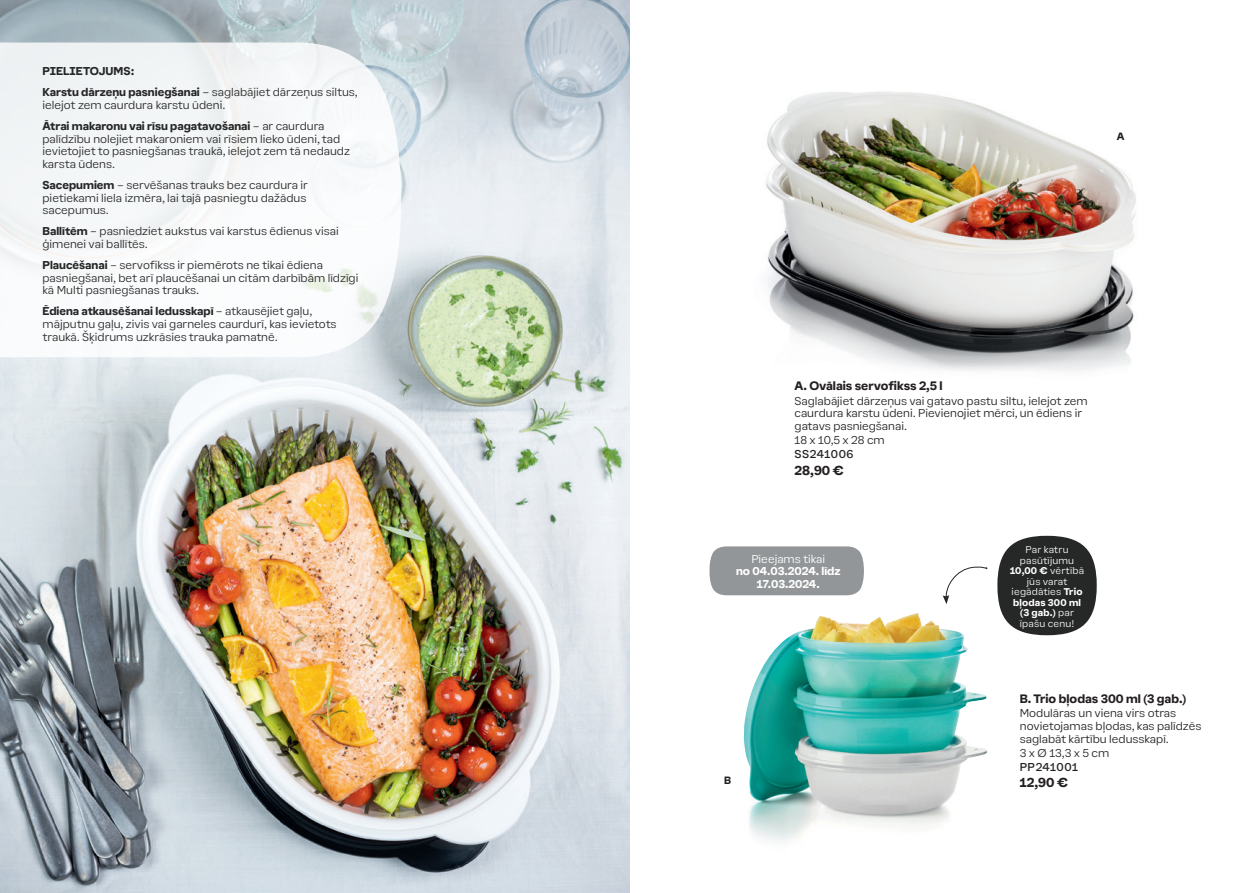
<style>
.page{position:relative;width:1259px;height:893px;background:#fff}
.page>*{position:absolute;margin:0;border:0;box-sizing:border-box;transform-origin:0 0}
.t1{font:700 12px "Earl Sans";color:#231f20}
.t2{font:700 11.25px "Earl Sans";color:#231f20}
.t3{font:300 10.5px/12.6px "Earl Sans";color:#262727}
.t4{font:300 10.5px/12.6px "Earl Sans";color:#231f20}
.t5{font:700 10.5px/21.1px "Earl Sans";color:#262727}
.t6{font:700 10.5px/12.6px "Earl Sans";color:#fff;text-align:center}
.t7{font:10.5px "Earl Sans";letter-spacing:.05em;color:#231f20}
.t8{font:300 10.5px "Earl Sans";color:#fff}
.t9{font:700 9.75px "Earl Sans";color:#231f20}
.t10{font:300 9px/10.5px "Earl Sans";letter-spacing:.02em;color:#fff;text-align:center}
.s1{font-weight:300}
.s2{font-weight:700}
</style>
<div class="page">
<img style="left:0;top:0;width:629px;height:893px">
<svg style="left:0;top:43px;width:401px;height:314px"></svg>
<img style="left:766px;top:91px;width:370px;height:280px">
<div style="left:997px;top:536px;width:99px;height:99px;background:#262727;border-radius:50%"></div>
<svg style="left:942px;top:566px;width:45px;height:38px"></svg>
<img style="left:743px;top:613px;width:244px;height:229px">
<div style="left:709px;top:546px;width:155px;height:49px;background:#939698"></div>
<p class="t5" style="left:43px;top:60px;width:317px">PIELIETOJUMS:<br>Karstu dārzeņu pasniegšanai <span class="s1">– saglabājiet dārzeņus siltus,</span></p>
<p class="t3" style="left:43px;top:94px;width:283px;line-height:21.1px">ielejot zem caurdura karstu ūdeni.<br><span class="s2">Ātrai makaronu vai rīsu pagatavošanai</span> – ar caurdura</p>
<p class="t3" style="left:43px;top:132px;width:309px">palīdzību nolejiet makaroniem vai rīsiem lieko ūdeni, tad ievietojiet to pasniegšanas traukā, ielejot zem tā nedaudz karsta ūdens.</p>
<p class="t3" style="left:43px;top:178px;width:267px"><span class="s2">Sacepumiem</span> – servēšanas trauks bez caurdura ir pietiekami liela izmēra, lai tajā pasniegtu dažādus sacepumus.</p>
<p class="t3" style="left:43px;top:224px;width:298px"><span class="s2">Ballītēm</span> – pasniedziet aukstus vai karstus ēdienus visai ģimenei vai ballītēs.</p>
<p class="t3" style="left:43px;top:258px;width:317px"><span class="s2">Plaucēšanai</span> – servofikss ir piemērots ne tikai ēdiena pasniegšanai, bet arī plaucēšanai un citām darbībām līdzīgi kā Multi pasniegšanas trauks.</p>
<p class="t3" style="left:43px;top:304px;width:296px"><span class="s2">Ēdiena atkausēšanai ledusskapī</span> – atkausējiet gaļu, mājputnu gaļu, zivis vai garneles caurdurī, kas ievietots traukā. Šķidrums uzkrāsies trauka pamatnē.</p>
<p class="t9" style="left:1116px;top:127px;width:9px">A</p>
<p class="t2" style="left:794px;top:376px;width:149px">A. Ovālais servofikss 2,5 l</p>
<p class="t4" style="left:794px;top:394px;width:294px">Saglabājiet dārzeņus vai gatavo pastu siltu, ielejot zem caurdura karstu ūdeni. Pievienojiet mērci, un ēdiens ir gatavs pasniegšanai.</p>
<p class="t4" style="left:794px;top:433px;width:91px">18 x 10,5 x 28 cm</p>
<p class="t7" style="left:794px;top:446px;width:60px">SS241006</p>
<p class="t1" style="left:794px;top:459px;width:51px">28,90 €</p>
<p class="t8" style="left:751px;top:550px;width:75px">Pieejams tikai</p>
<p class="t6" style="left:736px;top:564px;width:106px">no 04.03.2024. līdz<br>17.03.2024.</p>
<p class="t10" style="left:1010px;top:544px;width:76px">Par katru pasūtījumu<br><span class="s2">10,00 €</span> vērtībā jūs varat iegādāties <span class="s2">Trio bļodas 300 ml (3 gab.)</span> par īpašu cenu!</p>
<p class="t9" style="left:724px;top:771px;width:9px">B</p>
<p class="t2" style="left:1020px;top:689px;width:168px">B. Trio bļodas 300 ml (3 gab.)</p>
<p class="t4" style="left:1020px;top:706px;width:183px">Modulāras un viena virs otras novietojamas bļodas, kas palīdzēs saglabāt kārtību ledusskapī.</p>
<p class="t4" style="left:1020px;top:746px;width:91px">3 x Ø 13,3 x 5 cm</p>
<p class="t7" style="left:1020px;top:758px;width:60px">PP241001</p>
<p class="t1" style="left:1020px;top:772px;width:50px">12,90 €</p>
</div>
